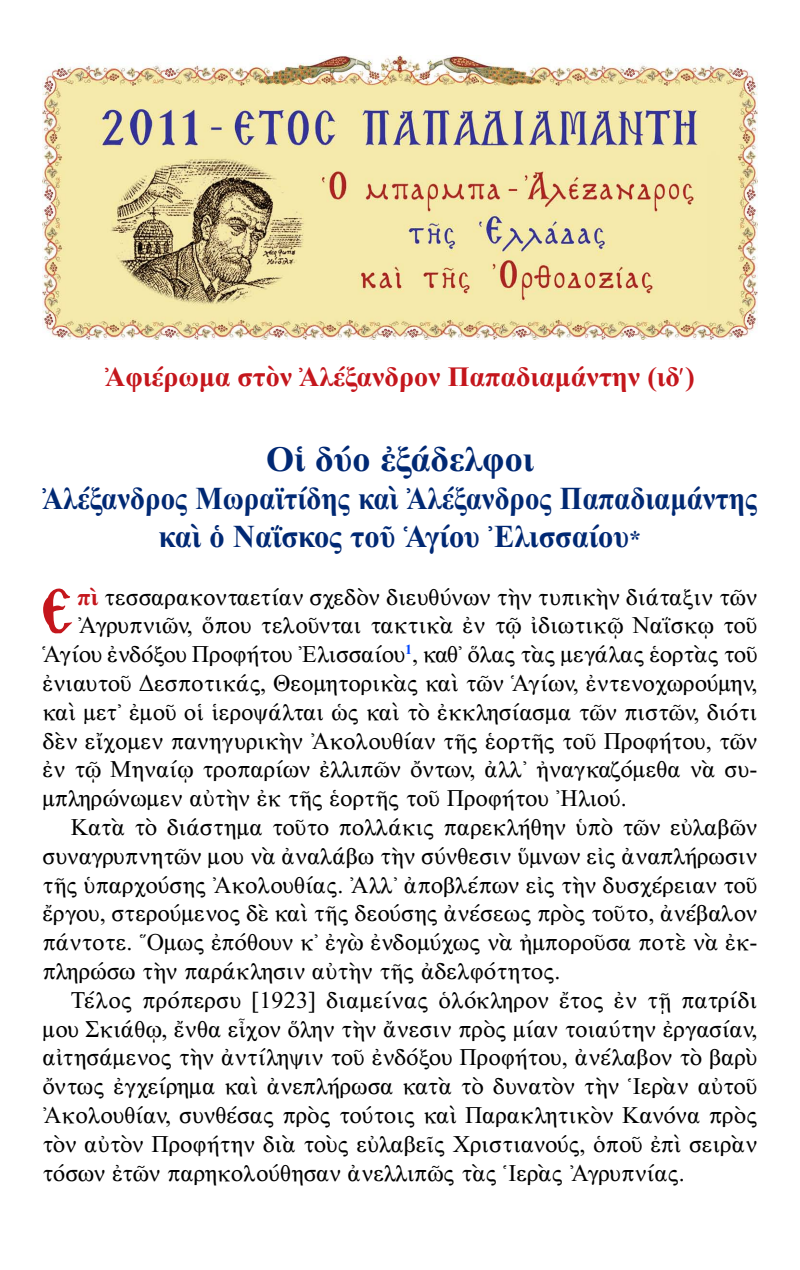
<style>
.page{position:relative;width:800px;height:1270px;background:#fff}
.page>*{position:absolute;margin:0;border:0;box-sizing:border-box;transform-origin:0 0}
.t1{font:67.2px "Icon Script Pro Test 1";color:#c4161c}
.t2{font:36px "CTOS New Times Bold Test 1";color:#002873}
.t3{font:32px/38.4px "CTOS New Times Bold Test 1";color:#002873;text-align:center;scale:.9 1}
.t4{font:28px "CTOS New Times Bold Test 1";color:#c4161c}
.t5{font:24px "CTOS New Times Roman Test 1";color:#000}
.s1{font-size:24px}
.s2{font-family:"CTOS New Times Bold Test 1";color:#c4161c}
</style>
<div class="page">
<img style="left:43px;top:55px;width:714px;height:284px">
<p class="t4" style="left:105px;top:361px;width:591px">Ἀφιέρωμα στὸν Ἀλέξανδρον Παπαδιαμάντην (ιδ΄)</p>
<h2 class="t2" style="left:266px;top:439px;width:269px">Οἱ δύο ἐξάδελφοι</h2>
<h3 class="t3" style="left:42px;top:479px;width:795px">Ἀλέξανδρος Μωραϊτίδης καὶ Ἀλέξανδρος Παπαδιαμάντης καὶ ὁ Ναΐσκος τοῦ Ἁγίου Ἐλισσαίου<span class="s1">*</span></h3>
<h1 class="t1" style="left:42px;top:566px;width:36px">E</h1>
<p class="t5" style="left:77px;top:583px;width:681px"><span class="s2">πὶ</span> τεσσαρακονταετίαν σχεδὸν διευθύνων τὴν τυπικὴν διάταξιν τῶν</p>
<p class="t5" style="left:77px;top:612px;width:681px">᾿Αγρυπνιῶν, ὅπου τελοῦνται τακτικὰ ἐν τῷ ἰδιωτικῷ Ναΐσκῳ τοῦ</p>
<p class="t5" style="left:43px;top:641px;width:716px">῾Αγίου ἐνδόξου Προφήτου ᾿Ελισσαίου<sup>1</sup>, καθ᾿ ὅλας τὰς μεγάλας ἑορτὰς τοῦ</p>
<p class="t5" style="left:43px;top:670px;width:716px">ἐνιαυτοῦ Δεσποτικάς, Θεομητορικὰς καὶ τῶν ῾Αγίων, ἐντενοχωρούμην,</p>
<p class="t5" style="left:43px;top:699px;width:716px">καὶ μετ᾿ ἐμοῦ οἱ ἱεροψάλται ὡς καὶ τὸ ἐκκλησίασμα τῶν πιστῶν, διότι</p>
<p class="t5" style="left:43px;top:727px;width:716px">δὲν εἴχομεν πανηγυρικὴν ᾿Ακολουθίαν τῆς ἑορτῆς τοῦ Προφήτου, τῶν</p>
<p class="t5" style="left:43px;top:756px;width:716px">ἐν τῷ Μηναίῳ τροπαρίων ἐλλιπῶν ὄντων, ἀλλ᾿ ἠναγκαζόμεθα νὰ συ-</p>
<p class="t5" style="left:43px;top:785px;width:585px">μπληρώνωμεν αὐτὴν ἐκ τῆς ἑορτῆς τοῦ Προφήτου ᾿Ηλιού.</p>
<p class="t5" style="left:71px;top:814px;width:688px">Κατὰ τὸ διάστημα τοῦτο πολλάκις παρεκλήθην ὑπὸ τῶν εὐλαβῶν</p>
<p class="t5" style="left:43px;top:843px;width:716px">συναγρυπνητῶν μου νὰ ἀναλάβω τὴν σύνθεσιν ὕμνων εἰς ἀναπλήρωσιν</p>
<p class="t5" style="left:43px;top:871px;width:716px">τῆς ὑπαρχούσης ᾿Ακολουθίας. ᾿Αλλ᾿ ἀποβλέπων εἰς τὴν δυσχέρειαν τοῦ</p>
<p class="t5" style="left:43px;top:900px;width:716px">ἔργου, στερούμενος δὲ καὶ τῆς δεούσης ἀνέσεως πρὸς τοῦτο, ἀνέβαλον</p>
<p class="t5" style="left:43px;top:929px;width:716px">πάντοτε. ῞Ομως ἐπόθουν κ᾿ ἐγὼ ἐνδομύχως νὰ ἠμποροῦσα ποτὲ νὰ ἐκ-</p>
<p class="t5" style="left:43px;top:958px;width:519px">πληρώσω τὴν παράκλησιν αὐτὴν τῆς ἀδελφότητος.</p>
<p class="t5" style="left:71px;top:987px;width:687px">Τέλος πρόπερσυ [1923] διαμείνας ὁλόκληρον ἔτος ἐν τῇ πατρίδι</p>
<p class="t5" style="left:43px;top:1015px;width:716px">μου Σκιάθῳ, ἔνθα εἶχον ὅλην τὴν ἄνεσιν πρὸς μίαν τοιαύτην ἐργασίαν,</p>
<p class="t5" style="left:43px;top:1044px;width:716px">αἰτησάμενος τὴν ἀντίληψιν τοῦ ἐνδόξου Προφήτου, ἀνέλαβον τὸ βαρὺ</p>
<p class="t5" style="left:43px;top:1073px;width:716px">ὄντως ἐγχείρημα καὶ ἀνεπλήρωσα κατὰ τὸ δυνατὸν τὴν ῾Ιερὰν αὐτοῦ</p>
<p class="t5" style="left:43px;top:1102px;width:716px">᾿Ακολουθίαν, συνθέσας πρὸς τούτοις καὶ Παρακλητικὸν Κανόνα πρὸς</p>
<p class="t5" style="left:43px;top:1131px;width:716px">τὸν αὐτὸν Προφήτην διὰ τοὺς εὐλαβεῖς Χριστιανούς, ὁποῦ ἐπὶ σειρὰν</p>
<p class="t5" style="left:43px;top:1159px;width:643px">τόσων ἐτῶν παρηκολούθησαν ἀνελλιπῶς τὰς ῾Ιερὰς ᾿Αγρυπνίας.</p>
</div>
